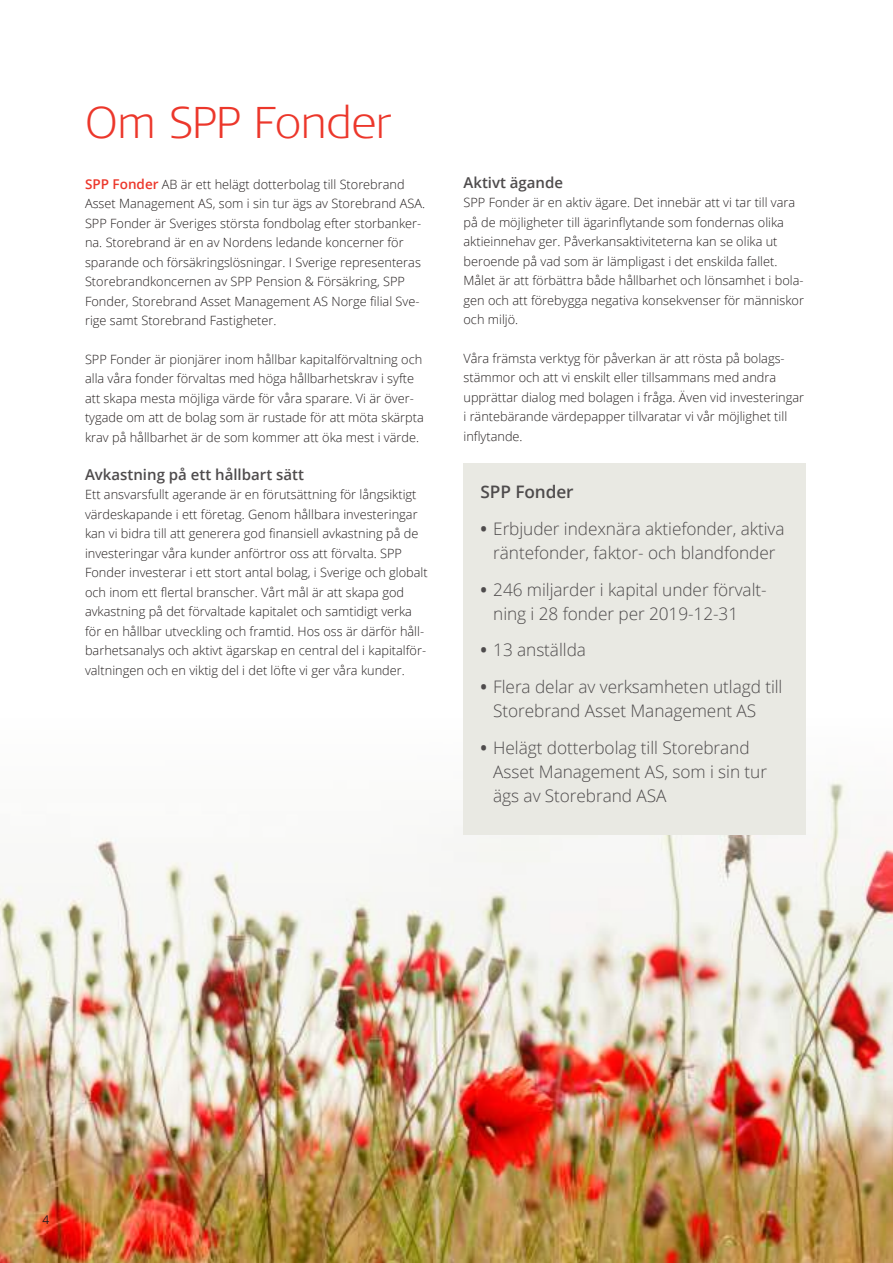
<style>
.page{position:relative;width:893px;height:1263px;background:#fff}
.page>*{position:absolute;margin:0;border:0;box-sizing:border-box;transform-origin:0 0}
.t1{font:300 expanded 44.4px "Signa Pro";letter-spacing:-.015em;color:#ec372b}
.t2{font:300 17.25px/24px "Open Sans";letter-spacing:-.005em;color:#4e4b4c}
.t3{font:600 17.25px "Open Sans";letter-spacing:-.005em;color:#4e4b4c}
.t4{font:600 15px "Open Sans";color:#4e4b4c}
.t5{font:300 12.75px/19.5px "Open Sans";color:#241f1f}
.t6{font:12px "Open Sans";color:#241f1f}
.s1{font-weight:600;font-size:13.5px;color:#ec372b}
.s2{font-weight:700}
</style>
<div class="page">
<img style="left:0;top:779px;width:893px;height:484px">
<div style="left:463px;top:463px;width:343px;height:372px;background:#e9e9e3"></div>
<h1 class="t1" style="left:85px;top:92px;width:308px">Om SPP Fonder</h1>
<p class="t5" style="left:85px;top:174px;width:342px"><span class="s1">SPP Fonder</span> AB är ett helägt dotterbolag till Storebrand Asset Management AS, som i sin tur ägs av Storebrand ASA.<br>SPP Fonder är Sveriges största fondbolag efter storbanker&shy;na. Storebrand är en av Nordens ledande koncerner för sparande och försäkringslösningar. I Sverige representeras Storebrandkoncernen av SPP Pension &amp; Försäkring, SPP Fonder, Storebrand Asset Management AS Norge filial Sve&shy;rige samt Storebrand Fastigheter.</p>
<p class="t5" style="left:85px;top:349px;width:340px">SPP Fonder är pionjärer inom hållbar kapitalförvaltning och alla våra fonder förvaltas med höga hållbarhetskrav i syfte att skapa mesta möjliga värde för våra sparare. Vi är över&shy;tygade om att de bolag som är rustade för att möta skärpta krav på hållbarhet är de som kommer att öka mest i värde.</p>
<p class="t4" style="left:85px;top:464px;width:220px">Avkastning på ett hållbart sätt</p>
<p class="t5" style="left:85px;top:485px;width:344px">Ett ansvarsfullt agerande är en förutsättning för långsiktigt värdeskapande i ett företag. Genom hållbara investeringar kan vi bidra till att generera god finansiell avkastning på de investeringar våra kunder anförtror oss att förvalta. SPP Fonder investerar i ett stort antal bolag, i Sverige och globalt och inom ett flertal branscher. Vårt mål är att skapa god avkastning på det förvaltade kapitalet och samtidigt verka för en hållbar utveckling och framtid. Hos oss är därför håll&shy;barhetsanalys och aktivt ägarskap en central del i kapitalför&shy;valtningen och en viktig del i det löfte vi ger våra kunder.</p>
<p class="t4" style="left:463px;top:172px;width:101px">Aktivt ägande</p>
<p class="t5" style="left:463px;top:193px;width:342px">SPP Fonder är en aktiv ägare. Det innebär att vi tar till vara på de möjligheter till ägarinflytande som fondernas olika aktieinnehav ger. Påverkansaktiviteterna kan se olika ut beroende på vad som är lämpligast i det enskilda fallet.<br>Målet är att förbättra både hållbarhet och lönsamhet i bola&shy;gen och att förebygga negativa konsekvenser för människor och miljö.</p>
<p class="t5" style="left:463px;top:348px;width:342px">Våra främsta verktyg för påverkan är att rösta på bolags&shy;stämmor och att vi enskilt eller tillsammans med andra upprättar dialog med bolagen i fråga. Även vid investeringar i räntebärande värdepapper tillvaratar vi vår möjlighet till inflytande.</p>
<h2 class="t3" style="left:480px;top:480px;width:95px">SPP Fonder</h2>
<h2 class="t2" style="left:480px;top:516px;width:306px;text-align:center"><span class="s2">•</span> Erbjuder indexnära aktiefonder, aktiva räntefonder, faktor- och blandfonder</h2>
<h2 class="t2" style="left:493px;top:577px;width:275px;text-indent:-13px"><span class="s2">•</span> 246 miljarder i kapital under förvalt&shy;ning i 28 fonder per 2019-12-31</h2>
<h2 class="t2" style="left:480px;top:637px;width:107px"><span class="s2">•</span> 13 anställda</h2>
<h2 class="t2" style="left:493px;top:674px;width:291px;text-indent:-13px"><span class="s2">•</span> Flera delar av verksamheten utlagd till<br>Storebrand Asset Management AS</h2>
<h2 class="t2" style="left:493px;top:735px;width:275px;text-indent:-13px"><span class="s2">•</span> Helägt dotterbolag till Storebrand<br>Asset Management AS, som i sin tur ägs av Storebrand ASA</h2>
<p class="t6" style="left:43px;top:1212px;width:8px">4</p>
</div>
